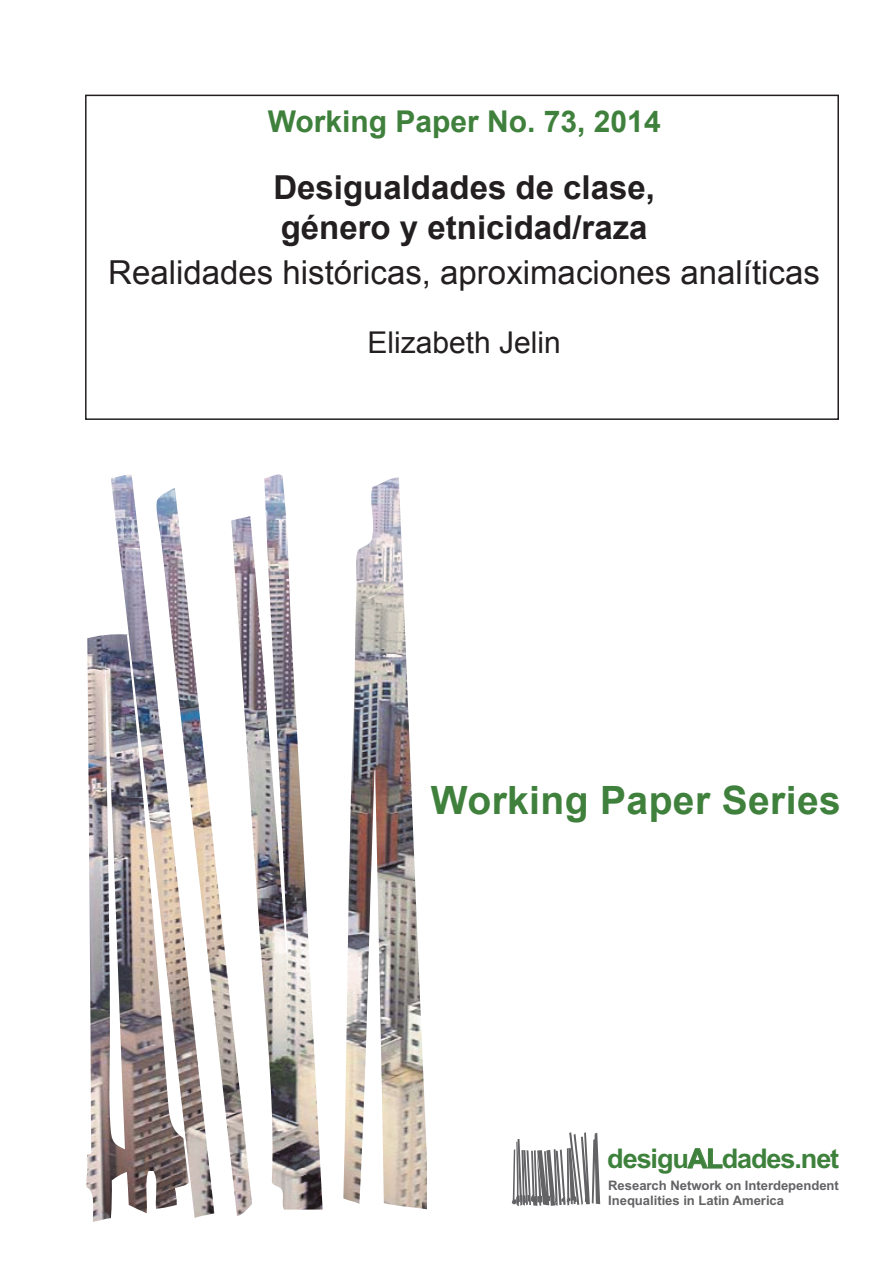
<style>
.page{position:relative;width:893px;height:1263px;background:#fff}
.page>*{position:absolute;margin:0;border:0;box-sizing:border-box;transform-origin:0 0}
.t1{font:700 39px "Arial";letter-spacing:.01em;color:#3f813c}
.t2{font:33px "Arial";color:#231f20}
.t3{font:700 33px/39.6px "Arial";color:#231f20}
.t4{font:700 30px "Arial";color:#3f813c}
.t5{font:30px "Arial";color:#231f20}
.t6{font:700 27.15px "Arial";letter-spacing:-.04em;color:#3e813c}
.t7{font:700 13.05px/14.9px "Arial";letter-spacing:-.005em;color:#636366}
</style>
<div class="page">
<img style="left:86px;top:474px;width:341px;height:748px">
<svg style="left:688px;top:1148px;width:34px;height:20px"></svg>
<svg style="left:512px;top:1132px;width:88px;height:74px"></svg>
<div style="left:85px;top:95px;width:754px;height:325px;border:2px solid #231f20"></div>
<h3 class="t4" style="left:268px;top:102px;width:394px">Working Paper No. 73, 2014</h3>
<h2 class="t3" style="left:273px;top:169px;width:383px">Desigualdades de clase, género y etnicidad/raza</h2>
<h2 class="t2" style="left:108px;top:250px;width:713px">Realidades históricas, aproximaciones analíticas</h2>
<h3 class="t5" style="left:367px;top:322px;width:195px">Elizabeth Jelin</h3>
<h1 class="t1" style="left:431px;top:774px;width:411px">Working Paper Series</h1>
<h3 class="t6" style="left:607px;top:1148px;width:234px">desiguALdades.net</h3>
<p class="t7" style="left:608px;top:1179px;width:232px">Research Network on Interdependent<br>Inequalities in Latin America</p>
</div>
